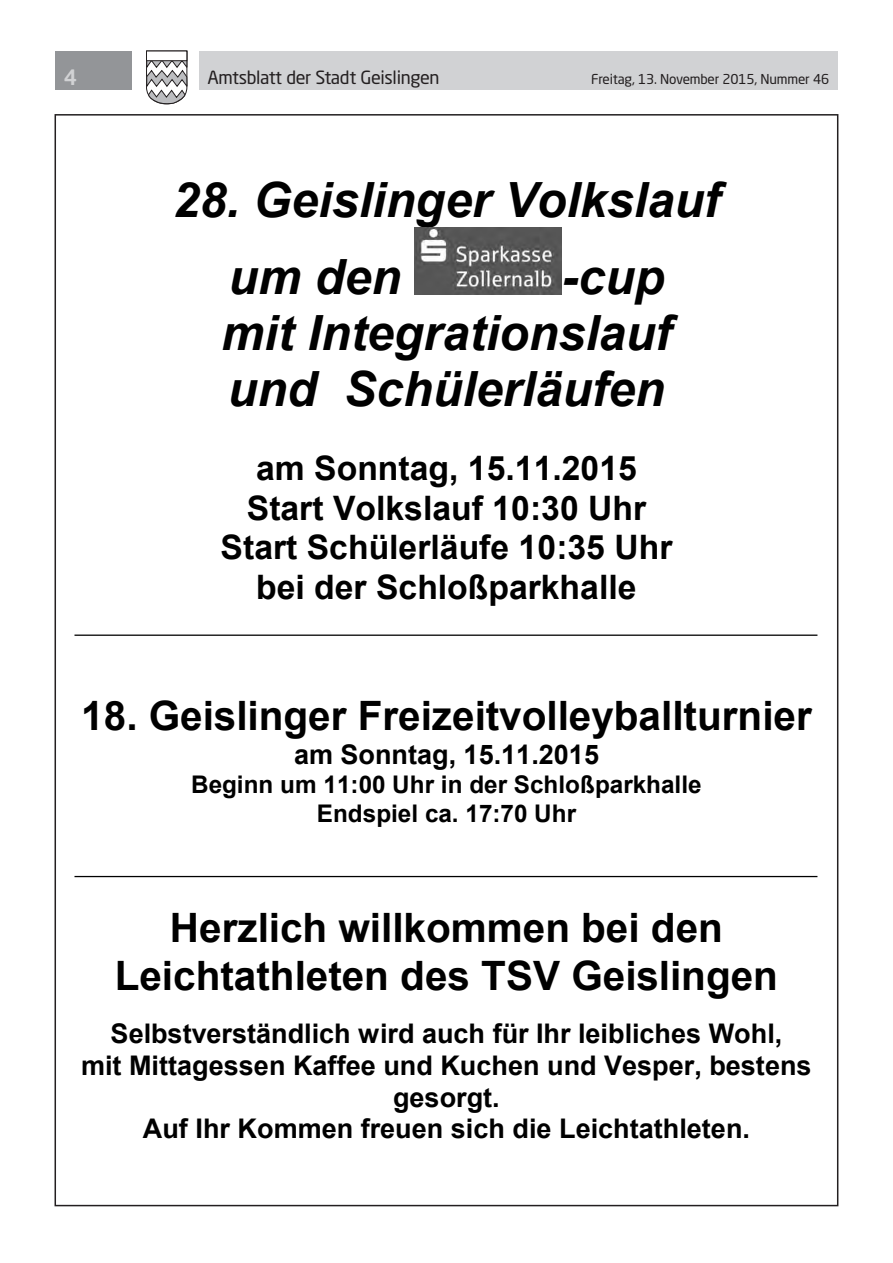
<style>
.page{position:relative;width:893px;height:1263px;background:#fff}
.page>*{position:absolute;margin:0;border:0;box-sizing:border-box;transform-origin:0 0}
.t1{font:italic 700 48.6px/55.9px "Arial";color:#000}
.t2{font:700 40.5px/47.7px "Arial";color:#000;text-align:center}
.t3{font:700 33.75px/39.5px "Arial";color:#000;text-align:center}
.t4{font:700 27px/31.7px "Arial";color:#000;text-align:center}
.t5{font:700 24.3px/28.8px "Arial";color:#000;text-align:center}
.t6{font:500 21px "Neo Sans Std";color:#d1d2d4}
.t7{font:18px "Neo Sans Std";letter-spacing:-.02em;color:#231f20}
.t8{font:13.5px "Neo Sans Std";letter-spacing:-.015em;color:#231f20}
</style>
<div class="page">
<div style="left:199px;top:51px;width:639px;height:38px;background:#d1d2d4"></div>
<div style="left:55px;top:51px;width:77px;height:38px;background:#939598"></div>
<svg style="left:146px;top:50px;width:42px;height:55px"></svg>
<div style="left:146px;top:51px;width:41px;height:10px;background:#fff;border:1px solid #231f20"></div>
<img style="left:415px;top:227px;width:147px;height:67px">
<hr style="left:74px;top:634px;width:743px;height:2px;background:#000">
<hr style="left:74px;top:876px;width:743px;height:1px;background:#000">
<p class="t6" style="left:64px;top:64px;width:15px">4</p>
<p class="t7" style="left:207px;top:66px;width:234px">Amtsblatt der Stadt Geislingen</p>
<p class="t8" style="left:591px;top:71px;width:239px">Freitag, 13. November 2015, Nummer 46</p>
<h1 class="t1" style="left:228px;top:163px;width:493px;line-height:77.1px;text-indent:-56px">28. Geislinger Volkslauf um den</h1>
<h1 class="t1" style="left:221px;top:251px;width:452px;text-indent:341px">-cup mit Integrationslauf und Schülerläufen</h1>
<p class="t3" style="left:221px;top:450px;width:453px">am Sonntag, 15.11.2015<br>Start Volkslauf 10:30 Uhr<br>Start Schülerläufe 10:35 Uhr bei der Schloßparkhalle</p>
<h2 class="t2" style="left:81px;top:693px;width:732px">18. Geislinger Freizeitvolleyballturnier</h2>
<p class="t4" style="left:294px;top:740px;width:307px">am Sonntag, 15.11.2015</p>
<p class="t5" style="left:191px;top:771px;width:512px">Beginn um 11:00 Uhr in der Schloßparkhalle<br>Endspiel ca. 17:70 Uhr</p>
<h2 class="t2" style="left:115px;top:905px;width:665px">Herzlich willkommen bei den<br>Leichtathleten des TSV Geislingen</h2>
<p class="t4" style="left:81px;top:1019px;width:732px">Selbstverständlich wird auch für Ihr leibliches Wohl,<br>mit Mittagessen Kaffee und Kuchen und Vesper, bestens gesorgt.<br>Auf Ihr Kommen freuen sich die Leichtathleten.</p>
</div>
